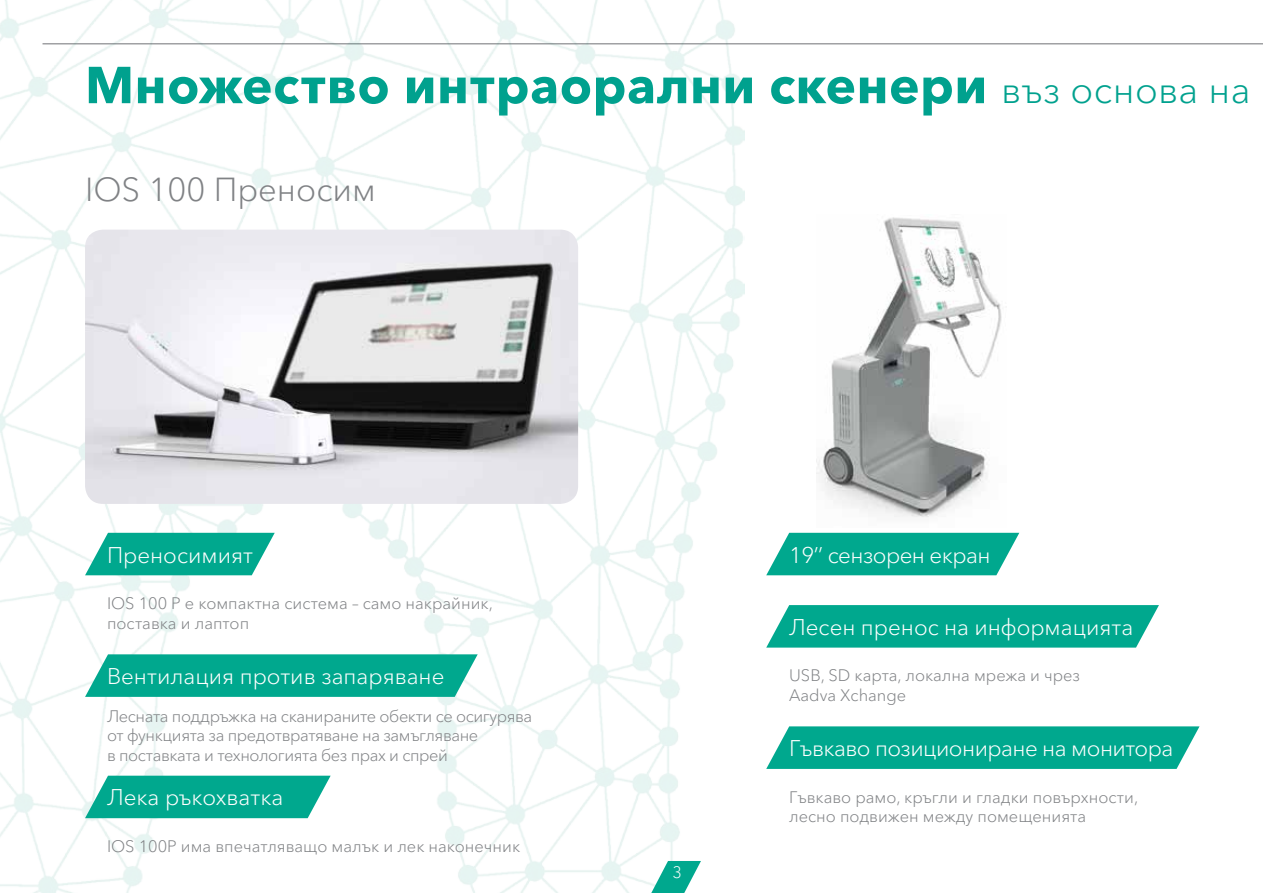
<style>
.page{position:relative;width:1263px;height:893px;background:#fff}
.page>*{position:absolute;margin:0;border:0;box-sizing:border-box;transform-origin:0 0}
.t1{font:700 51.45px "Avenir Next Cyr";letter-spacing:.01em;color:#00a18e}
.t2{font:300 33px "Avenir Next Cyr";color:#808285}
.t3{font:300 22.5px "Avenir Next Cyr";color:#fff}
.t4{font:300 22.5px "Avenir Next Cyr";letter-spacing:-.025em;color:#fff}
.t5{font:300 16.5px/19.5px "Avenir Next Cyr";color:#808285}
.t6{font:300 16.5px/19.5px "Avenir Next Cyr";letter-spacing:-.025em;color:#808285}
.t7{font:300 16.5px "Avenir Next Cyr";color:#fff}
.s1{font-weight:300;font-size:37.5px}
</style>
<div class="page">
<svg style="left:745px;top:43px;width:518px;height:2px"></svg>
<img style="left:0;top:0;width:745px;height:893px">
<img style="left:85px;top:230px;width:493px;height:274px">
<img style="left:817px;top:217px;width:185px;height:301px">
<svg style="left:651px;top:861px;width:50px;height:32px"></svg>
<svg style="left:766px;top:605px;width:393px;height:43px;background:#11ae95"></svg>
<svg style="left:766px;top:726px;width:433px;height:43px;background:#10ad95"></svg>
<svg style="left:85px;top:654px;width:393px;height:43px;background:#11ad95"></svg>
<svg style="left:85px;top:776px;width:246px;height:42px;background:#17b098"></svg>
<svg style="left:85px;top:533px;width:190px;height:42px;background:#1fb29b"></svg>
<svg style="left:766px;top:533px;width:253px;height:42px;background:#17af98"></svg>
<h1 class="t1" style="left:85px;top:54px;width:1167px">Множество интраорални скенери <span class="s1">въз основа на</span></h1>
<h2 class="t2" style="left:85px;top:170px;width:292px">IOS 100 Преносим</h2>
<h3 class="t3" style="left:107px;top:541px;width:148px">Преносимият</h3>
<h3 class="t4" style="left:789px;top:541px;width:203px">19’’ сензорен екран</h3>
<p class="t5" style="left:107px;top:594px;width:387px">IOS 100 P е компактна система – само накрайник, поставка и лаптоп</p>
<h3 class="t3" style="left:107px;top:663px;width:339px">Вентилация против запаряване</h3>
<p class="t6" style="left:107px;top:706px;width:427px">Лесната поддръжка на сканираните обекти се осигурява от функцията за предотвратяване на замъгляване<br>в поставката и технологията без прах и спрей</p>
<h3 class="t3" style="left:107px;top:784px;width:178px">Лека ръкохватка</h3>
<p class="t5" style="left:107px;top:836px;width:415px">IOS 100P има впечатляващо малък и лек наконечник</p>
<p class="t7" style="left:672px;top:862px;width:11px">3</p>
<h3 class="t3" style="left:789px;top:614px;width:346px">Лесен пренос на информацията</h3>
<p class="t5" style="left:789px;top:666px;width:293px">USB, SD карта, локална мрежа и чрез<br>Aadva Xchange</p>
<h3 class="t4" style="left:789px;top:735px;width:386px">Гъвкаво позициониране на монитора</h3>
<p class="t5" style="left:789px;top:787px;width:350px">Гъвкаво рамо, кръгли и гладки повърхности, лесно подвижен между помещенията</p>
</div>
